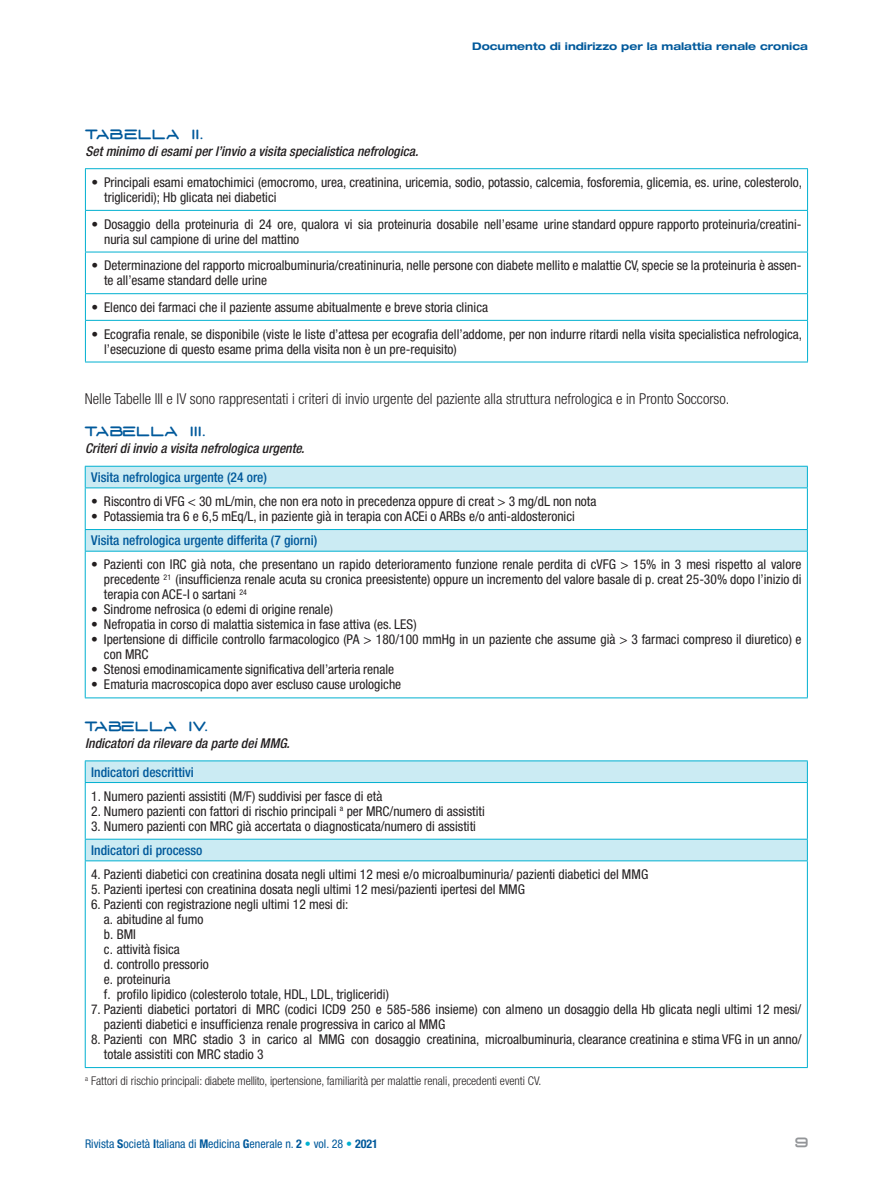
<style>
.page{position:relative;width:893px;height:1191px;background:#fff}
.page>*{position:absolute;margin:0;border:0;box-sizing:border-box;transform-origin:0 0}
.t1{font:300 condensed 15px "Helvetica Neue LT Std";color:#231f20}
.t2{font:condensed 13.5px/15px "Helvetica Neue LT Std";color:#231f20}
.t3{font:italic 500 condensed 13.5px "Helvetica Neue LT Std";color:#231f20}
.t4{font:500 condensed 13.5px "Helvetica Neue LT Std";color:#00599b}
.t5{font:13.5px "D3 Euronism Bold";letter-spacing:.115em;color:#00599b}
.t6{font:13.5px "D3 Euronism Bold";color:#939598}
.t7{font:300 condensed 12px "Helvetica Neue LT Std";letter-spacing:-.005em;color:#231f20}
.t8{font:condensed 12px "Helvetica Neue LT Std";color:#00599b}
.t9{font:700 expanded 10.5px "Helvetica Neue LT Std";color:#00599b}
.s1{font-weight:700}
.s2{color:#00b0d0}
</style>
<div class="page">
<svg style="left:86px;top:169px;width:721px;height:193px"></svg>
<svg style="left:86px;top:211px;width:721px;height:109px"></svg>
<hr style="left:85px;top:210px;width:723px;height:1px;background:#00b0d0">
<hr style="left:85px;top:252px;width:723px;height:1px;background:#00b0d0">
<hr style="left:85px;top:293px;width:723px;height:1px;background:#00b0d0">
<hr style="left:85px;top:320px;width:723px;height:1px;background:#00b0d0">
<hr style="left:85px;top:168px;width:723px;height:1px;background:#00b0d0">
<hr style="left:85px;top:169px;width:1px;height:41px;background:#00b0d0">
<hr style="left:807px;top:169px;width:1px;height:41px;background:#00b0d0">
<hr style="left:85px;top:211px;width:1px;height:41px;background:#00b0d0">
<hr style="left:807px;top:211px;width:1px;height:41px;background:#00b0d0">
<hr style="left:85px;top:252px;width:1px;height:41px;background:#00b0d0">
<hr style="left:807px;top:252px;width:1px;height:41px;background:#00b0d0">
<svg style="left:85px;top:294px;width:1px;height:26px"></svg>
<svg style="left:807px;top:294px;width:1px;height:26px"></svg>
<hr style="left:85px;top:321px;width:1px;height:41px;background:#00b0d0">
<hr style="left:807px;top:321px;width:1px;height:41px;background:#00b0d0">
<hr style="left:85px;top:362px;width:723px;height:1px;background:#00b0d0">
<div style="left:86px;top:467px;width:721px;height:20px;background:#cbebf3"></div>
<svg style="left:86px;top:488px;width:721px;height:209px"></svg>
<hr style="left:85px;top:488px;width:1px;height:41px;background:#00b0d0">
<hr style="left:807px;top:488px;width:1px;height:41px;background:#00b0d0">
<hr style="left:85px;top:551px;width:1px;height:146px;background:#00b0d0">
<hr style="left:807px;top:551px;width:1px;height:146px;background:#00b0d0">
<hr style="left:85px;top:697px;width:723px;height:1px;background:#00b0d0">
<hr style="left:85px;top:466px;width:723px;height:1px;background:#00b0d0">
<svg style="left:85px;top:466px;width:1px;height:21px"></svg>
<svg style="left:807px;top:466px;width:1px;height:21px"></svg>
<hr style="left:85px;top:487px;width:723px;height:1px;background:#00b0d0">
<hr style="left:85px;top:529px;width:723px;height:1px;background:#00b0d0">
<svg style="left:85px;top:530px;width:1px;height:21px"></svg>
<svg style="left:807px;top:530px;width:1px;height:21px"></svg>
<hr style="left:85px;top:551px;width:723px;height:1px;background:#00b0d0">
<div style="left:86px;top:761px;width:721px;height:21px;background:#cbebf3"></div>
<svg style="left:86px;top:783px;width:721px;height:284px"></svg>
<hr style="left:85px;top:783px;width:1px;height:56px;background:#00b0d0">
<hr style="left:807px;top:783px;width:1px;height:56px;background:#00b0d0">
<hr style="left:85px;top:861px;width:1px;height:206px;background:#00b0d0">
<hr style="left:807px;top:861px;width:1px;height:206px;background:#00b0d0">
<hr style="left:85px;top:760px;width:723px;height:1px;background:#00b0d0">
<svg style="left:85px;top:761px;width:1px;height:21px"></svg>
<svg style="left:807px;top:761px;width:1px;height:21px"></svg>
<hr style="left:85px;top:782px;width:723px;height:1px;background:#00b0d0">
<hr style="left:85px;top:839px;width:723px;height:1px;background:#00b0d0">
<svg style="left:85px;top:839px;width:1px;height:21px"></svg>
<svg style="left:807px;top:839px;width:1px;height:21px"></svg>
<hr style="left:85px;top:860px;width:723px;height:1px;background:#00b0d0">
<hr style="left:85px;top:1067px;width:723px;height:1px;background:#00b0d0">
<p class="t9" style="left:472px;top:40px;width:337px">Documento di indirizzo per la malattia renale cronica</p>
<p class="t5" style="left:85px;top:129px;width:119px">TABELLA II.</p>
<p class="t3" style="left:85px;top:143px;width:334px">Set minimo di esami per l’invio a visita specialistica nefrologica.</p>
<p class="t2" style="left:104px;top:174px;width:699px;text-indent:-13px">• Principali esami ematochimici (emocromo, urea, creatinina, uricemia, sodio, potassio, calcemia, fosforemia, glicemia, es. urine, colesterolo, trigliceridi); Hb glicata nei diabetici</p>
<p class="t2" style="left:104px;top:216px;width:699px;text-indent:-13px">• Dosaggio della proteinuria di 24 ore, qualora vi sia proteinuria dosabile nell’esame urine standard oppure rapporto proteinuria/creatini&shy;nuria sul campione di urine del mattino</p>
<p class="t2" style="left:104px;top:258px;width:699px;text-indent:-13px">• Determinazione del rapporto microalbuminuria/creatininuria, nelle persone con diabete mellito e malattie CV, specie se la proteinuria è assen&shy;te all’esame standard delle urine</p>
<p class="t2" style="left:91px;top:299px;width:398px">• Elenco dei farmaci che il paziente assume abitualmente e breve storia clinica</p>
<p class="t2" style="left:104px;top:326px;width:699px;text-indent:-13px">• Ecografia renale, se disponibile (viste le liste d’attesa per ecografia dell’addome, per non indurre ritardi nella visita specialistica nefrologica, l’esecuzione di questo esame prima della visita non è un pre-requisito)</p>
<p class="t1" style="left:85px;top:390px;width:646px">Nelle Tabelle III e IV sono rappresentati i criteri di invio urgente del paziente alla struttura nefrologica e in Pronto Soccorso.</p>
<p class="t5" style="left:85px;top:426px;width:122px">TABELLA III.</p>
<p class="t3" style="left:85px;top:440px;width:221px">Criteri di invio a visita nefrologica urgente.</p>
<p class="t4" style="left:91px;top:469px;width:177px">Visita nefrologica urgente (24 ore)</p>
<p class="t2" style="left:91px;top:493px;width:507px">• Riscontro di VFG &lt; 30 mL/min, che non era noto in precedenza oppure di creat &gt; 3 mg/dL non nota</p>
<p class="t2" style="left:91px;top:508px;width:485px">• Potassiemia tra 6 e 6,5 mEq/L, in paziente già in terapia con ACEi o ARBs e/o anti-aldosteronici</p>
<p class="t4" style="left:91px;top:532px;width:227px">Visita nefrologica urgente differita (7 giorni)</p>
<p class="t2" style="left:104px;top:557px;width:699px;text-align:justify;text-indent:-13px">• Pazienti con IRC già nota, che presentano un rapido deterioramento funzione renale perdita di cVFG &gt; 15% in 3 mesi rispetto al valore precedente <sup>21</sup> (insufficienza renale acuta su cronica preesistente) oppure un incremento del valore basale di p. creat 25-30% dopo l’inizio di terapia con ACE-I o sartani <sup>24</sup></p>
<p class="t2" style="left:91px;top:602px;width:243px">• Sindrome nefrosica (o edemi di origine renale)</p>
<p class="t2" style="left:91px;top:617px;width:327px">• Nefropatia in corso di malattia sistemica in fase attiva (es. LES)</p>
<p class="t2" style="left:104px;top:632px;width:699px;text-indent:-13px">• Ipertensione di difficile controllo farmacologico (PA &gt; 180/100 mmHg in un paziente che assume già &gt; 3 farmaci compreso il diuretico) e con MRC</p>
<p class="t2" style="left:91px;top:662px;width:305px">• Stenosi emodinamicamente significativa dell’arteria renale</p>
<p class="t2" style="left:91px;top:677px;width:312px">• Ematuria macroscopica dopo aver escluso cause urologiche</p>
<p class="t5" style="left:85px;top:721px;width:124px">TABELLA IV.</p>
<p class="t3" style="left:85px;top:735px;width:206px">Indicatori da rilevare da parte dei MMG.</p>
<p class="t4" style="left:91px;top:763px;width:104px">Indicatori descrittivi</p>
<p class="t2" style="left:91px;top:788px;width:293px">1. Numero pazienti assistiti (M/F) suddivisi per fasce di età</p>
<p class="t2" style="left:91px;top:803px;width:395px">2. Numero pazienti con fattori di rischio principali <sup>a</sup> per MRC/numero di assistiti</p>
<p class="t2" style="left:91px;top:818px;width:386px">3. Numero pazienti con MRC già accertata o diagnosticata/numero di assistiti</p>
<p class="t4" style="left:91px;top:842px;width:113px">Indicatori di processo</p>
<p class="t2" style="left:91px;top:866px;width:559px">4. Pazienti diabetici con creatinina dosata negli ultimi 12 mesi e/o microalbuminuria/ pazienti diabetici del MMG</p>
<p class="t2" style="left:91px;top:881px;width:435px">5. Pazienti ipertesi con creatinina dosata negli ultimi 12 mesi/pazienti ipertesi del MMG</p>
<p class="t2" style="left:104px;top:896px;width:287px;text-indent:-13px">6. Pazienti con registrazione negli ultimi 12 mesi di:<br>a. abitudine al fumo<br>b. BMI<br>c. attività fisica<br>d. controllo pressorio<br>e. proteinuria<br>f. profilo lipidico (colesterolo totale, HDL, LDL, trigliceridi)</p>
<p class="t2" style="left:104px;top:1001px;width:699px;text-indent:-13px">7. Pazienti diabetici portatori di MRC (codici ICD9 250 e 585-586 insieme) con almeno un dosaggio della Hb glicata negli ultimi 12 mesi/ pazienti diabetici e insufficienza renale progressiva in carico al MMG</p>
<p class="t2" style="left:104px;top:1031px;width:699px;text-indent:-13px">8. Pazienti con MRC stadio 3 in carico al MMG con dosaggio creatinina, microalbuminuria, clearance creatinina e stima VFG in un anno/ totale assistiti con MRC stadio 3</p>
<p class="t7" style="left:85px;top:1073px;width:458px"><sup>a</sup> Fattori di rischio principali: diabete mellito, ipertensione, familiarità per malattie renali, precedenti eventi CV.</p>
<p class="t8" style="left:85px;top:1137px;width:294px">Rivista <span class="s1">S</span>ocietà <span class="s1">I</span>taliana di <span class="s1">M</span>edicina <span class="s1">G</span>enerale n. <span class="s1">2</span> <span class="s2">•</span> vol. 28 <span class="s2">•</span> <span class="s1">2021</span></p>
<p class="t6" style="left:795px;top:1137px;width:14px">9</p>
</div>
